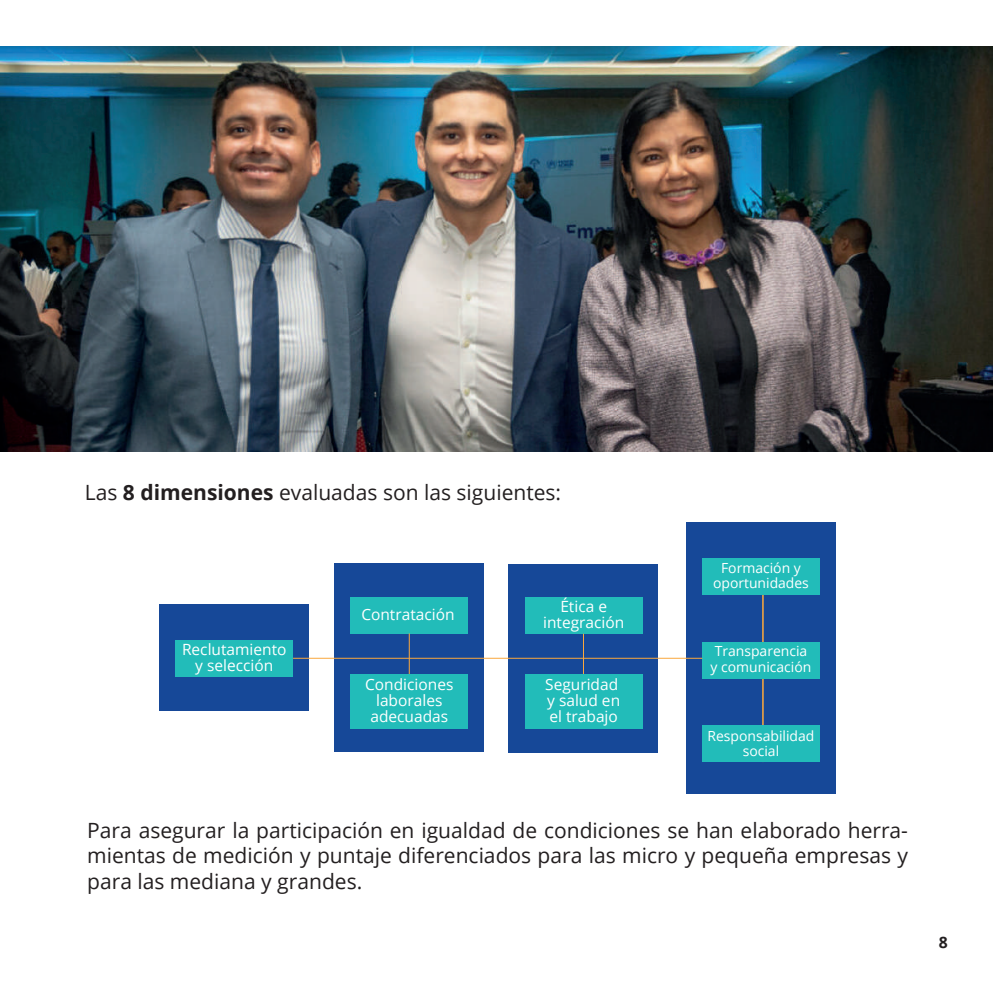
<style>
.page{position:relative;width:993px;height:993px;background:#fff}
.page>*{position:absolute;margin:0;border:0;box-sizing:border-box;transform-origin:0 0}
.t1{font:21px/25.2px "Open Sans";color:#231f20;text-align:justify}
.t2{font:700 15.75px "Open Sans";color:#231f20}
.t3{font:15.4px/15.9px "Open Sans";color:#fff;text-align:center}
.t4{font:14px/15.4px "Open Sans";color:#fff;text-align:center}
.s1{font-weight:700}
</style>
<div class="page">
<div style="left:159px;top:604px;width:150px;height:106px;background:#164898"></div>
<div style="left:175px;top:640px;width:118px;height:36px;background:#22bcb9"></div>
<div style="left:334px;top:563px;width:150px;height:188px;background:#164898"></div>
<div style="left:350px;top:597px;width:118px;height:36px;background:#22bcb9"></div>
<div style="left:350px;top:673px;width:118px;height:55px;background:#22bcb9"></div>
<div style="left:508px;top:564px;width:149px;height:188px;background:#164898"></div>
<div style="left:524px;top:597px;width:118px;height:36px;background:#22bcb9"></div>
<div style="left:524px;top:673px;width:118px;height:55px;background:#22bcb9"></div>
<div style="left:685px;top:521px;width:150px;height:272px;background:#164898"></div>
<hr style="left:762px;top:558px;width:1px;height:203px;background:#faa83d">
<div style="left:702px;top:642px;width:117px;height:36px;background:#22bcb9"></div>
<div style="left:702px;top:558px;width:117px;height:36px;background:#22bcb9"></div>
<div style="left:702px;top:725px;width:117px;height:36px;background:#22bcb9"></div>
<hr style="left:293px;top:657px;width:409px;height:1px;background:#faa83d">
<hr style="left:409px;top:633px;width:1px;height:40px;background:#faa83d">
<hr style="left:583px;top:633px;width:1px;height:40px;background:#faa83d">
<img style="left:0;top:46px;width:992px;height:405px">
<p class="t1" style="left:85px;top:479px;width:477px">Las <span class="s1">8 dimensiones</span> evaluadas son las siguientes:</p>
<p class="t3" style="left:182px;top:640px;width:106px">Reclutamiento y selección</p>
<p class="t3" style="left:361px;top:606px;width:95px">Contratación</p>
<p class="t3" style="left:365px;top:675px;width:90px">Condiciones laborales adecuadas</p>
<p class="t3" style="left:543px;top:598px;width:83px">Ética e integración</p>
<p class="t3" style="left:545px;top:675px;width:76px;text-align:left">Seguridad y salud en el trabajo</p>
<p class="t4" style="left:712px;top:559px;width:97px">Formación y oportunidades</p>
<p class="t4" style="left:710px;top:643px;width:102px;text-align:left">Transparencia y comunicación</p>
<p class="t4" style="left:707px;top:727px;width:108px">Responsabilidad social</p>
<p class="t1" style="left:87px;top:817px;width:822px">Para asegurar la participación en igualdad de condiciones se han elaborado herra&shy;mientas de medición y puntaje diferenciados para las micro y pequeña empresas y para las mediana y grandes.</p>
<p class="t2" style="left:938px;top:930px;width:10px">8</p>
</div>
